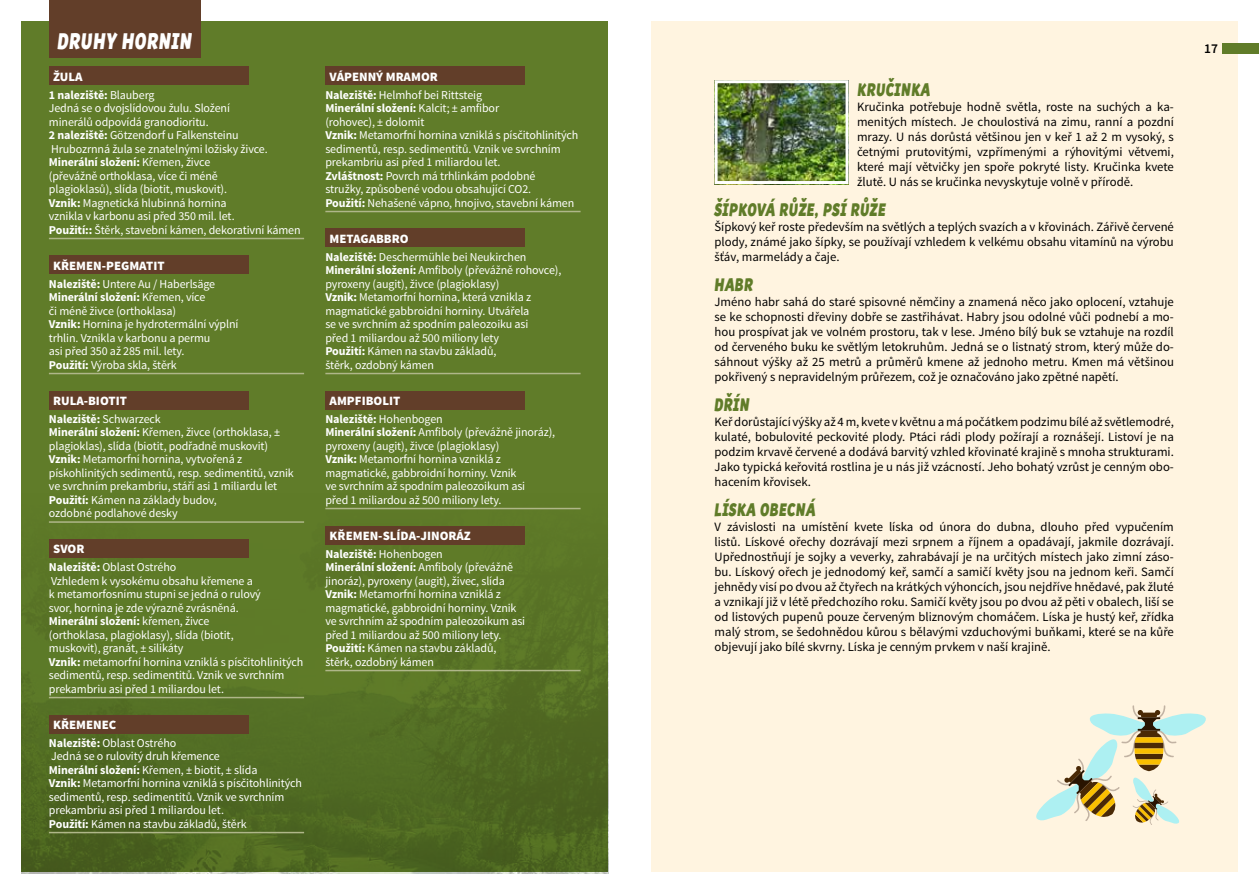
<style>
.page{position:relative;width:1259px;height:893px;background:#fff}
.page>*{position:absolute;margin:0;border:0;box-sizing:border-box;transform-origin:0 0}
.t1{font:22.5px "Souses";letter-spacing:.04em;color:#fff;scale:.7 1}
.t2{font:18px "Souses";letter-spacing:.04em;color:#607c29;scale:.7 1}
.t3{font:13.5px "Source Sans Variable";color:#000}
.t4{font:12.75px/15px "Source Sans Pro";color:#000;text-align:justify}
.t5{font:900 12.75px "Source Sans Pro";color:#fff}
.t6{font:12px/13.5px "Source Sans Pro";letter-spacing:-.01em;color:#fff}
.s1{font-weight:700}
</style>
<div class="page">
<div style="left:651px;top:21px;width:586px;height:851px;background:#fff4e0"></div>
<div style="left:21px;top:21px;width:587px;height:851px;background:#607c29"></div>
<img style="left:21px;top:507px;width:587px;height:366px">
<hr style="left:49px;top:238px;width:255px;height:1px;background:#afb689">
<hr style="left:49px;top:373px;width:255px;height:1px;background:#afb689">
<hr style="left:49px;top:521px;width:255px;height:2px;background:#afb689">
<hr style="left:49px;top:697px;width:255px;height:1px;background:#afb689">
<hr style="left:49px;top:832px;width:255px;height:1px;background:#afb689">
<div style="left:49px;top:67px;width:199px;height:18px;background:#623e29"></div>
<div style="left:49px;top:256px;width:199px;height:18px;background:#623e29"></div>
<div style="left:49px;top:391px;width:199px;height:18px;background:#623e29"></div>
<div style="left:49px;top:539px;width:199px;height:19px;background:#623e29"></div>
<div style="left:49px;top:715px;width:199px;height:18px;background:#623e29"></div>
<hr style="left:325px;top:211px;width:255px;height:1px;background:#afb689">
<hr style="left:325px;top:373px;width:255px;height:1px;background:#afb689">
<hr style="left:325px;top:508px;width:255px;height:1px;background:#afb689">
<hr style="left:325px;top:670px;width:255px;height:1px;background:#afb689">
<div style="left:325px;top:67px;width:200px;height:18px;background:#623e29"></div>
<div style="left:325px;top:229px;width:200px;height:18px;background:#623e29"></div>
<div style="left:325px;top:391px;width:200px;height:18px;background:#623e29"></div>
<div style="left:325px;top:526px;width:200px;height:18px;background:#623e29"></div>
<div style="left:49px;top:0;width:151px;height:57px;background:#623e29"></div>
<img style="left:718px;top:84px;width:126px;height:96px">
<div style="left:714px;top:80px;width:134px;height:104px;border:3px solid #fff"></div>
<svg style="left:1036px;top:705px;width:169px;height:120px"></svg>
<div style="left:1222px;top:43px;width:37px;height:10px;background:#607c29"></div>
<h1 class="t1" style="left:57px;top:25px;width:194px">DRUHY HORNIN</h1>
<p class="t5" style="left:53px;top:68px;width:31px">ŽULA</p>
<p class="t6" style="left:49px;top:88px;width:253px"><span class="s1">1 naleziště:</span> Blauberg<br>Jedná se o dvojslídovou žulu. Složení<br>minerálů odpovídá granodioritu.<br><span class="s1">2 naleziště:</span> Götzendorf u Falkensteinu Hrubozrnná žula se znatelnými ložisky živce.<br><span class="s1">Minerální složení:</span> Křemen, živce<br>(převážně orthoklasa, více či méně<br>plagioklasů), slída (biotit, muskovit).<br><span class="s1">Vznik:</span> Magnetická hlubinná hornina<br>vznikla v karbonu asi před 350 mil. let.<br><span class="s1">Použití::</span> Štěrk, stavební kámen, dekorativní kámen</p>
<p class="t5" style="left:53px;top:257px;width:113px">KŘEMEN-PEGMATIT</p>
<p class="t6" style="left:49px;top:277px;width:191px"><span class="s1">Naleziště:</span> Untere Au / Haberlsäge<br><span class="s1">Minerální složení:</span> Křemen, více<br>či méně živce (orthoklasa)<br><span class="s1">Vznik:</span> Hornina je hydrotermální výplní trhlin. Vznikla v karbonu a permu<br>asi před 350 až 285 mil. lety.<br><span class="s1">Použití:</span> Výroba skla, štěrk</p>
<p class="t5" style="left:53px;top:392px;width:75px">RULA-BIOTIT</p>
<p class="t6" style="left:49px;top:412px;width:246px"><span class="s1">Naleziště:</span> Schwarzeck<br><span class="s1">Minerální složení:</span> Křemen, živce (orthoklasa, ± plagioklas), slída (biotit, podřadně muskovit)<br><span class="s1">Vznik:</span> Metamorfní hornina, vytvořená z pískohlinitých sedimentů, resp. sedimentitů, vznik ve svrchním prekambriu, stáří asi 1 miliardu let <span class="s1">Použití:</span> Kámen na základy budov,<br>ozdobné podlahové desky</p>
<p class="t5" style="left:53px;top:541px;width:33px">SVOR</p>
<p class="t6" style="left:49px;top:560px;width:256px"><span class="s1">Naleziště:</span> Oblast Ostrého<br>Vzhledem k vysokému obsahu křemene a<br>k metamorfosnímu stupni se jedná o rulový<br>svor, hornina je zde výrazně zvrásněná.<br><span class="s1">Minerální složení:</span> křemen, živce<br>(orthoklasa, plagioklasy), slída (biotit,<br>muskovit), granát, ± silikáty<br><span class="s1">Vznik:</span> metamorfní hornina vzniklá s písčitohlinitých sedimentů, resp. sedimentitů. Vznik ve svrchním prekambriu asi před 1 miliardou let.</p>
<p class="t5" style="left:53px;top:716px;width:65px">KŘEMENEC</p>
<p class="t6" style="left:49px;top:736px;width:255px"><span class="s1">Naleziště:</span> Oblast Ostrého<br>Jedná se o rulovitý druh křemence<br><span class="s1">Minerální složení:</span> Křemen, ± biotit, ± slída<br><span class="s1">Vznik:</span> Metamorfní hornina vzniklá s písčitohlinitých sedimentů, resp. sedimentitů. Vznik ve svrchním prekambriu asi před 1 miliardou let.<br><span class="s1">Použití:</span> Kámen na stavbu základů, štěrk</p>
<p class="t5" style="left:330px;top:68px;width:110px">VÁPENNÝ MRAMOR</p>
<p class="t6" style="left:325px;top:88px;width:255px"><span class="s1">Naleziště:</span> Helmhof bei Rittsteig<br><span class="s1">Minerální složení:</span> Kalcit; ± amfibor<br>(rohovec), ± dolomit<br><span class="s1">Vznik:</span> Metamorfní hornina vzniklá s písčitohlinitých sedimentů, resp. sedimentitů. Vznik ve svrchním prekambriu asi před 1 miliardou let.<br><span class="s1">Zvláštnost:</span> Povrch má trhlinkám podobné<br>stružky, způsobené vodou obsahující CO2.<br><span class="s1">Použití:</span> Nehašené vápno, hnojivo, stavební kámen</p>
<p class="t5" style="left:330px;top:230px;width:80px">METAGABBRO</p>
<p class="t6" style="left:325px;top:250px;width:237px"><span class="s1">Naleziště:</span> Deschermühle bei Neukirchen <span class="s1">Minerální složení:</span> Amfiboly (převážně rohovce), pyroxeny (augit), živce (plagioklasy)<br><span class="s1">Vznik:</span> Metamorfní hornina, která vznikla z magmatické gabbroidní horniny. Utvářela<br>se ve svrchním až spodním paleozoiku asi<br>před 1 miliardou až 500 miliony lety<br><span class="s1">Použití:</span> Kámen na stavbu základů,<br>štěrk, ozdobný kámen</p>
<p class="t5" style="left:330px;top:392px;width:72px">AMPFIBOLIT</p>
<p class="t6" style="left:325px;top:412px;width:231px"><span class="s1">Naleziště:</span> Hohenbogen<br><span class="s1">Minerální složení:</span> Amfiboly (převážně jinoráz), pyroxeny (augit), živce (plagioklasy)<br><span class="s1">Vznik:</span> Metamorfní hornina vzniklá z magmatické, gabbroidní horniny. Vznik<br>ve svrchním až spodním paleozoikum asi<br>před 1 miliardou až 500 miliony lety.</p>
<p class="t5" style="left:330px;top:527px;width:143px">KŘEMEN-SLÍDA-JINORÁZ</p>
<p class="t6" style="left:325px;top:547px;width:201px"><span class="s1">Naleziště:</span> Hohenbogen<br><span class="s1">Minerální složení:</span> Amfiboly (převážně jinoráz), pyroxeny (augit), živec, slída <span class="s1">Vznik:</span> Metamorfní hornina vzniklá z magmatické, gabbroidní horniny. Vznik ve svrchním až spodním paleozoikum asi před 1 miliardou až 500 miliony lety.<br><span class="s1">Použití:</span> Kámen na stavbu základů, štěrk, ozdobný kámen</p>
<h2 class="t2" style="left:857px;top:77px;width:105px">KRUČINKA</h2>
<p class="t4" style="left:857px;top:99px;width:318px">Kručinka potřebuje hodně světla, roste na suchých a ka&shy;menitých místech. Je choulostivá na zimu, ranní a pozdní mrazy. U nás dorůstá většinou jen v keř 1 až 2 m vysoký, s četnými prutovitými, vzpřímenými a rýhovitými větvemi, které mají větvičky jen spoře pokryté listy. Kručinka kvete žlutě. U nás se kručinka nevyskytuje volně v přírodě.</p>
<h2 class="t2" style="left:714px;top:197px;width:246px">ŠÍPKOVÁ RŮŽE, PSÍ RŮŽE</h2>
<p class="t4" style="left:714px;top:219px;width:461px">Šípkový keř roste především na světlých a teplých svazích a v křovinách. Zářivě červené plody, známé jako šípky, se používají vzhledem k velkému obsahu vitamínů na výrobu šťáv, marmelády a čaje.</p>
<h2 class="t2" style="left:714px;top:272px;width:56px">HABR</h2>
<p class="t4" style="left:714px;top:294px;width:461px">Jméno habr sahá do staré spisovné němčiny a znamená něco jako oplocení, vztahuje se ke schopnosti dřeviny dobře se zastřihávat. Habry jsou odolné vůči podnebí a mo&shy;hou prospívat jak ve volném prostoru, tak v lese. Jméno bílý buk se vztahuje na rozdíl od červeného buku ke světlým letokruhům. Jedná se o listnatý strom, který může do&shy;sáhnout výšky až 25 metrů a průměrů kmene až jednoho metru. Kmen má většinou pokřivený s nepravidelným průřezem, což je označováno jako zpětné napětí.</p>
<h2 class="t2" style="left:714px;top:392px;width:51px">DŘÍN</h2>
<p class="t4" style="left:714px;top:414px;width:461px">Keř dorůstající výšky až 4 m, kvete v květnu a má počátkem podzimu bílé až světlemodré, kulaté, bobulovité peckovité plody. Ptáci rádi plody požírají a roznášejí. Listoví je na podzim krvavě červené a dodává barvitý vzhled křovinaté krajině s mnoha strukturami.<br>Jako typická keřovitá rostlina je u nás již vzácností. Jeho bohatý vzrůst je cenným obo&shy;hacením křovisek.</p>
<h2 class="t2" style="left:714px;top:497px;width:146px">LÍSKA OBECNÁ</h2>
<p class="t4" style="left:714px;top:519px;width:461px">V závislosti na umístění kvete líska od února do dubna, dlouho před vypučením listů. Lískové ořechy dozrávají mezi srpnem a říjnem a opadávají, jakmile dozrávají.<br>Upřednostňují je sojky a veverky, zahrabávají je na určitých místech jako zimní záso&shy;bu. Lískový ořech je jednodomý keř, samčí a samičí květy jsou na jednom keři. Samčí jehnědy visí po dvou až čtyřech na krátkých výhoncích, jsou nejdříve hnědavé, pak žluté a vznikají již v létě předchozího roku. Samičí květy jsou po dvou až pěti v obalech, liší se od listových pupenů pouze červeným bliznovým chomáčem. Líska je hustý keř, zřídka malý strom, se šedohnědou kůrou s bělavými vzduchovými buňkami, které se na kůře objevují jako bílé skvrny. Líska je cenným prvkem v naší krajině.</p>
<p class="t3" style="left:1204px;top:40px;width:15px">17</p>
</div>
